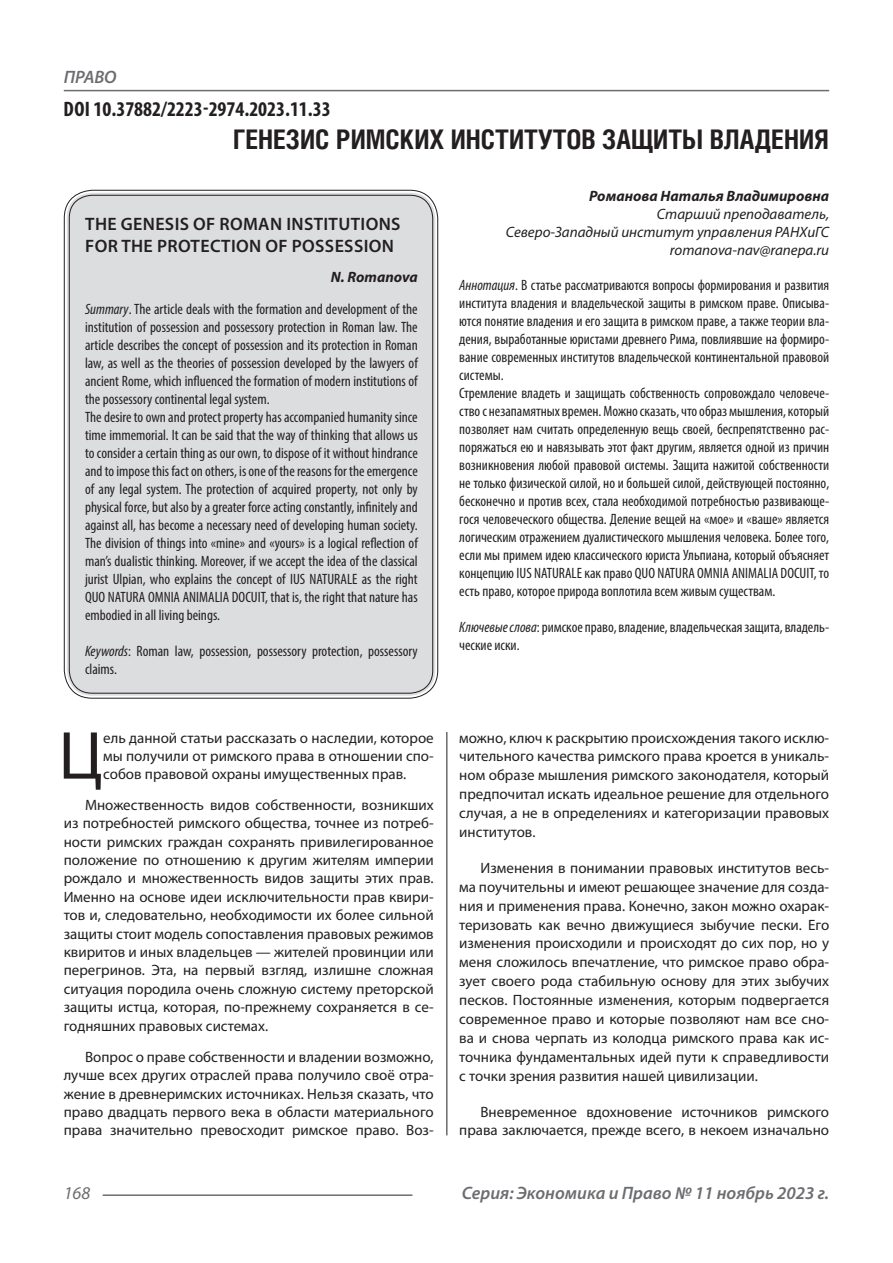
<style>
.page{position:relative;width:893px;height:1263px;background:#fff}
.page>*{position:absolute;margin:0;border:0;box-sizing:border-box;transform-origin:0 0}
.Статья_текст_первый{font:68.4px "Myriad Pro";color:#231f20}
.Статья_название{font:700 27px "Helios Cond C";color:#231f20}
.ДОИ{font:700 condensed 21px "Myriad Pro";color:#231f20}
.Статья_название_англ{font:600 18px/21.6px "Myriad Pro";letter-spacing:.02em;color:#231f20}
.t1{font:italic 600 18px "Myriad Pro";color:#6c6d70}
.t2{font:italic 18px "Myriad Pro";color:#6c6d70}
.Статья_текст{font:15px/18.9px "Myriad Pro";color:#231f20;text-align:justify}
.Статья_аннотация_тек{font:condensed 15px/18px "Myriad Pro";color:#231f20;text-align:justify}
.Статья_аннотация_анг{font:condensed 15px/18px "Myriad Pro";color:#231f20;text-align:justify}
.Статья_текст_первый-2{font:15px/18px "Myriad Pro";color:#231f20;text-align:justify}
.Статья_автор_инфо{font:italic 15px/18px "Myriad Pro";color:#231f20;text-align:right}
.Статья_автор_инфо-2{font:italic 700 15px "Myriad Pro";color:#231f20}
.Статья_автор_англ{font:italic 700 15px "Myriad Pro";color:#231f20}
.s1{font-style:italic}
</style>
<div class="page">
<hr style="left:446px;top:128px;width:1px;height:1007px;background:#231f20">
<hr style="left:103px;top:1194px;width:309px;height:2px;background:#6c6d70">
<hr style="left:64px;top:90px;width:765px;height:1px;background:#6c6d70">
<div style="left:441px;top:100px;width:10px;height:631px;background:#fff"></div>
<div style="left:67px;top:193px;width:368px;height:503px;background:#dcdddf;border-radius:26px"></div>
<p class="t1" style="left:64px;top:66px;width:54px">ПРАВО</p>
<p class="ДОИ" style="left:64px;top:96px;width:269px">DOI 10.37882/2223-2974.2023.11.33</p>
<p class="Статья_название" style="left:233px;top:124px;width:597px">ГЕНЕЗИС РИМСКИХ ИНСТИТУТОВ ЗАЩИТЫ ВЛАДЕНИЯ</p>
<p class="Статья_автор_инфо-2" style="left:589px;top:186px;width:242px">Романова Наталья Владимировна</p>
<p class="Статья_автор_инфо" style="left:506px;top:205px;width:325px">Старший преподаватель,<br>Северо-Западный институт управления РАНХиГС</p>
<p class="Статья_автор_инфо" style="left:670px;top:241px;width:161px">romanova-nav@ranepa.ru</p>
<p class="Статья_аннотация_тек" style="left:459px;top:276px;width:371px"><span class="s1">Аннотация</span>. В статье рассматриваются вопросы формирования и развития института владения и владельческой защиты в римском праве. Описыва&shy;ются понятие владения и его защита в римском праве, а также теории вла&shy;дения, выработанные юристами древнего Рима, повлиявшие на формиро&shy;вание современных институтов владельческой континентальной правовой системы.</p>
<p class="Статья_аннотация_тек" style="left:459px;top:384px;width:371px">Стремление владеть и защищать собственность сопровождало человече&shy;ство с незапамятных времен. Можно сказать, что образ мышления, который позволяет нам считать определенную вещь своей, беспрепятственно рас&shy;поряжаться ею и навязывать этот факт другим, является одной из причин возникновения любой правовой системы. Защита нажитой собственности не только физической силой, но и большей силой, действующей постоянно, бесконечно и против всех, стала необходимой потребностью развивающе&shy;гося человеческого общества. Деление вещей на «мое» и «ваше» является логическим отражением дуалистического мышления человека. Более того, если мы примем идею классического юриста Ульпиана, который объясняет концепцию IUS NATURALE как право QUO NATURA OMNIA ANIMALIA DOCUIT, то есть право, которое природа воплотила всем живым существам.</p>
<p class="Статья_аннотация_тек" style="left:459px;top:618px;width:371px"><span class="s1">Ключевые слова</span>: римское право, владение, владельческая защита, владель&shy;ческие иски.</p>
<p class="Статья_название_англ" style="left:85px;top:213px;width:317px">THE GENESIS OF ROMAN INSTITUTIONS<br>FOR THE PROTECTION OF POSSESSION</p>
<p class="Статья_автор_англ" style="left:331px;top:267px;width:88px">N. Romanova</p>
<p class="Статья_аннотация_анг" style="left:85px;top:300px;width:334px"><span class="s1">Summary</span>. The article deals with the formation and development of the institution of possession and possessory protection in Roman law. The article describes the concept of possession and its protection in Roman law, as well as the theories of possession developed by the lawyers of ancient Rome, which influenced the formation of modern institutions of the possessory continental legal system.</p>
<p class="Статья_аннотация_анг" style="left:85px;top:408px;width:334px">The desire to own and protect property has accompanied humanity since time immemorial. It can be said that the way of thinking that allows us to consider a certain thing as our own, to dispose of it without hindrance and to impose this fact on others, is one of the reasons for the emergence of any legal system. The protection of acquired property, not only by physical force, but also by a greater force acting constantly, infinitely and against all, has become a necessary need of developing human society.<br>The division of things into «mine» and «yours» is a logical reflection of man’s dualistic thinking. Moreover, if we accept the idea of the classical jurist Ulpian, who explains the concept of IUS NATURALE as the right QUO NATURA OMNIA ANIMALIA DOCUIT, that is, the right that nature has embodied in all living beings.</p>
<p class="Статья_аннотация_анг" style="left:85px;top:642px;width:334px"><span class="s1">Keywords</span>: Roman law, possession, possessory protection, possessory claims.</p>
<p class="Статья_текст_первый" style="left:59px;top:713px;width:46px">Ц</p>
<p class="Статья_текст_первый-2" style="left:103px;top:728px;width:332px">ель данной статьи рассказать о наследии, которое мы получили от римского права в отношении спо&shy;собов правовой охраны имущественных прав.</p>
<p class="Статья_текст" style="left:64px;top:795px;width:371px;line-height:18.5px;text-indent:21px">Множественность видов собственности, возникших из потребностей римского общества, точнее из потреб&shy;ности римских граждан сохранять привилегированное положение по отношению к другим жителям империи рождало и множественность видов защиты этих прав.<br>Именно на основе идеи исключительности прав квири&shy;тов и, следовательно, необходимости их более сильной защиты стоит модель сопоставления правовых режимов квиритов и иных владельцев — жителей провинции или перегринов. Эта, на первый взгляд, излишне сложная ситуация породила очень сложную систему преторской защиты истца, которая, по-прежнему сохраняется в се&shy;годняшних правовых системах.</p>
<p class="Статья_текст" style="left:64px;top:1047px;width:371px;line-height:18.5px;text-indent:21px">Вопрос о праве собственности и владении возможно, лучше всех других отраслей права получило своё отра&shy;жение в древнеримских источниках. Нельзя сказать, что право двадцать первого века в области материального права значительно превосходит римское право. Воз-</p>
<p class="Статья_текст" style="left:459px;top:728px;width:371px">можно, ключ к раскрытию происхождения такого исклю&shy;чительного качества римского права кроется в уникаль&shy;ном образе мышления римского законодателя, который предпочитал искать идеальное решение для отдельного случая, а не в определениях и категоризации правовых институтов.</p>
<p class="Статья_текст" style="left:459px;top:858px;width:371px;text-indent:21px">Изменения в понимании правовых институтов весь&shy;ма поучительны и имеют решающее значение для созда&shy;ния и применения права. Конечно, закон можно охарак&shy;теризовать как вечно движущиеся зыбучие пески. Его изменения происходили и происходят до сих пор, но у меня сложилось впечатление, что римское право обра&shy;зует своего рода стабильную основу для этих зыбучих песков. Постоянные изменения, которым подвергается современное право и которые позволяют нам все сно&shy;ва и снова черпать из колодца римского права как ис&shy;точника фундаментальных идей пути к справедливости с точки зрения развития нашей цивилизации.</p>
<p class="Статья_текст" style="left:459px;top:1102px;width:371px;text-align:right">Вневременное вдохновение источников римского права заключается, прежде всего, в некоем изначально</p>
<p class="t2" style="left:64px;top:1182px;width:28px">168</p>
<p class="t1" style="left:462px;top:1182px;width:369px">Серия: Экономика и Право № 11 ноябрь 2023 г.</p>
</div>
